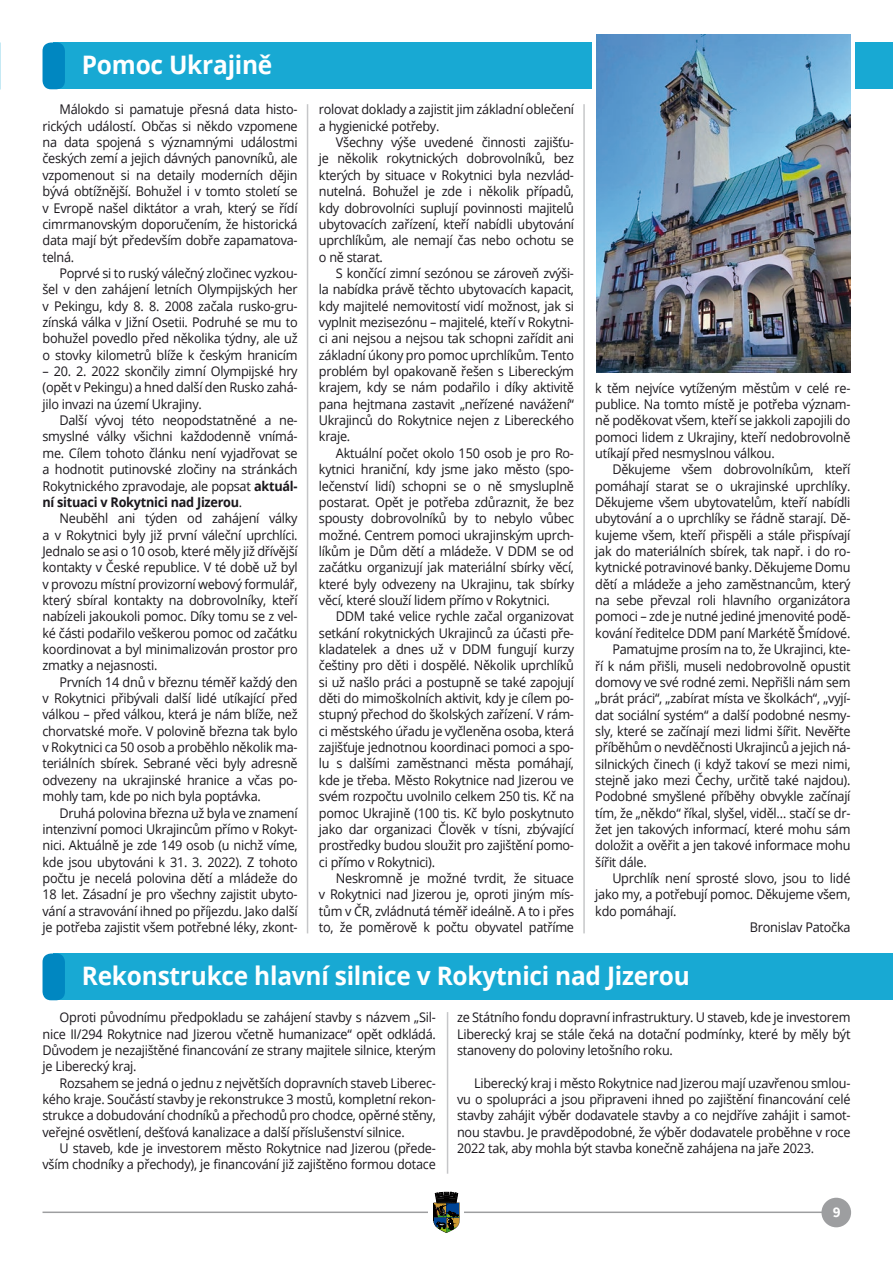
<style>
.page{position:relative;width:893px;height:1263px;background:#fff}
.page>*{position:absolute;margin:0;border:0;box-sizing:border-box;transform-origin:0 0}
.Nadpis_H1{font:700 25.5px "Open Sans";letter-spacing:-.01em;color:#fff;scale:.96 1}
.t1{font:700 15px "Source Sans Pro";color:#fff}
.AAA_Body_Text{font:13.35px/16.4px "Open Sans";letter-spacing:-.02em;color:#1a171c;text-align:justify;scale:.95 1}
.s1{font-weight:700}
</style>
<div class="page">
<hr style="left:43px;top:1211px;width:807px;height:2px;background:#9d9ea0">
<div style="left:429px;top:1192px;width:35px;height:42px;background:#fff"></div>
<svg style="left:433px;top:1192px;width:27px;height:41px"></svg>
<div style="left:821px;top:1198px;width:30px;height:29px;background:#9d9ea0;border-radius:50%"></div>
<hr style="left:307px;top:104px;width:1px;height:829px;background:#c6c7c9">
<div style="left:54px;top:43px;width:839px;height:46px;background:#18a9d3"></div>
<div style="left:43px;top:43px;width:22px;height:46px;background:#0087c1;border-radius:9px"></div>
<div style="left:592px;top:31px;width:262px;height:63px;background:#fff"></div>
<img style="left:596px;top:34px;width:254px;height:338px">
<hr style="left:583px;top:104px;width:2px;height:829px;background:#c6c7c9">
<div style="left:54px;top:953px;width:839px;height:47px;background:#18a9d3"></div>
<div style="left:43px;top:953px;width:22px;height:47px;background:#0087c1;border-radius:9px"></div>
<hr style="left:447px;top:1012px;width:1px;height:162px;background:#c6c7c9">
<p class="Nadpis_H1" style="left:82px;top:47px;width:200px">Pomoc Ukrajině</p>
<p class="AAA_Body_Text" style="left:43px;top:101px;width:270px;text-indent:17px">Málokdo si pamatuje přesná data histo&shy;rických událostí. Občas si někdo vzpomene na data spojená s významnými událostmi českých zemí a jejich dávných panovníků, ale vzpomenout si na detaily moderních dějin bývá obtížnější. Bohužel i v tomto století se v Evropě našel diktátor a vrah, který se řídí cimrmanovským doporučením, že historická data mají být především dobře zapamatova&shy;telná.</p>
<p class="AAA_Body_Text" style="left:43px;top:265px;width:270px;text-indent:17px">Poprvé si to ruský válečný zločinec vyzkou&shy;šel v den zahájení letních Olympijských her v Pekingu, kdy 8. 8. 2008 začala rusko-gru&shy;zínská válka v Jižní Osetii. Podruhé se mu to bohužel povedlo před několika týdny, ale už o stovky kilometrů blíže k českým hranicím</p>
<p class="AAA_Body_Text" style="left:43px;top:363px;width:270px">– 20. 2. 2022 skončily zimní Olympijské hry (opět v Pekingu) a hned další den Rusko zahá&shy;jilo invazi na území Ukrajiny.</p>
<p class="AAA_Body_Text" style="left:43px;top:412px;width:270px;text-indent:17px">Další vývoj této neopodstatněné a ne&shy;smyslné války všichni každodenně vnímá&shy;me. Cílem tohoto článku není vyjadřovat se a hodnotit putinovské zločiny na stránkách Rokytnického zpravodaje, ale popsat <span class="s1">aktuál&shy;ní situaci v Rokytnici nad Jizerou</span>.</p>
<p class="AAA_Body_Text" style="left:43px;top:510px;width:270px;text-indent:17px">Neuběhl ani týden od zahájení války a v Rokytnici byly již první váleční uprchlíci.<br>Jednalo se asi o 10 osob, které měly již dřívější kontakty v České republice. V té době už byl v provozu místní provizorní webový formulář, který sbíral kontakty na dobrovolníky, kteří nabízeli jakoukoli pomoc. Díky tomu se z vel&shy;ké části podařilo veškerou pomoc od začátku koordinovat a byl minimalizován prostor pro zmatky a nejasnosti.</p>
<p class="AAA_Body_Text" style="left:43px;top:673px;width:270px;text-indent:17px">Prvních 14 dnů v březnu téměř každý den v Rokytnici přibývali další lidé utíkající před válkou – před válkou, která je nám blíže, než chorvatské moře. V polovině března tak bylo v Rokytnici ca 50 osob a proběhlo několik ma&shy;teriálních sbírek. Sebrané věci byly adresně odvezeny na ukrajinské hranice a včas po&shy;mohly tam, kde po nich byla poptávka.</p>
<p class="AAA_Body_Text" style="left:43px;top:804px;width:270px;text-indent:17px">Druhá polovina března už byla ve znamení intenzivní pomoci Ukrajincům přímo v Rokyt&shy;nici. Aktuálně je zde 149 osob (u nichž víme, kde jsou ubytováni k 31. 3. 2022). Z tohoto počtu je necelá polovina dětí a mládeže do 18 let. Zásadní je pro všechny zajistit ubyto&shy;vání a stravování ihned po příjezdu. Jako další je potřeba zajistit všem potřebné léky, zkont-</p>
<p class="AAA_Body_Text" style="left:319px;top:101px;width:270px">rolovat doklady a zajistit jim základní oblečení a hygienické potřeby.</p>
<p class="AAA_Body_Text" style="left:319px;top:134px;width:270px;text-indent:17px">Všechny výše uvedené činnosti zajišťu&shy;je několik rokytnických dobrovolníků, bez kterých by situace v Rokytnici byla nezvlád&shy;nutelná. Bohužel je zde i několik případů, kdy dobrovolníci suplují povinnosti majitelů ubytovacích zařízení, kteří nabídli ubytování uprchlíkům, ale nemají čas nebo ochotu se o ně starat.</p>
<p class="AAA_Body_Text" style="left:319px;top:265px;width:270px;text-indent:17px">S končící zimní sezónou se zároveň zvýši&shy;la nabídka právě těchto ubytovacích kapacit, kdy majitelé nemovitostí vidí možnost, jak si vyplnit mezisezónu – majitelé, kteří v Rokytni&shy;ci ani nejsou a nejsou tak schopni zařídit ani základní úkony pro pomoc uprchlíkům. Tento problém byl opakovaně řešen s Libereckým krajem, kdy se nám podařilo i díky aktivitě pana hejtmana zastavit „neřízené navážení“ Ukrajinců do Rokytnice nejen z Libereckého kraje.</p>
<p class="AAA_Body_Text" style="left:319px;top:444px;width:270px;text-indent:17px">Aktuální počet okolo 150 osob je pro Ro&shy;kytnici hraniční, kdy jsme jako město (spo&shy;lečenství lidí) schopni se o ně smysluplně postarat. Opět je potřeba zdůraznit, že bez spousty dobrovolníků by to nebylo vůbec možné. Centrem pomoci ukrajinským uprch&shy;líkům je Dům dětí a mládeže. V DDM se od začátku organizují jak materiální sbírky věcí, které byly odvezeny na Ukrajinu, tak sbírky věcí, které slouží lidem přímo v Rokytnici.</p>
<p class="AAA_Body_Text" style="left:319px;top:608px;width:270px;text-indent:17px">DDM také velice rychle začal organizovat setkání rokytnických Ukrajinců za účasti pře&shy;kladatelek a dnes už v DDM fungují kurzy češtiny pro děti i dospělé. Několik uprchlíků si už našlo práci a postupně se také zapojují děti do mimoškolních aktivit, kdy je cílem po&shy;stupný přechod do školských zařízení. V rám&shy;ci městského úřadu je vyčleněna osoba, která zajišťuje jednotnou koordinaci pomoci a spo&shy;lu s dalšími zaměstnanci města pomáhají, kde je třeba. Město Rokytnice nad Jizerou ve svém rozpočtu uvolnilo celkem 250 tis. Kč na pomoc Ukrajině (100 tis. Kč bylo poskytnuto jako dar organizaci Člověk v tísni, zbývající prostředky budou sloužit pro zajištění pomo&shy;ci přímo v Rokytnici).</p>
<p class="AAA_Body_Text" style="left:319px;top:869px;width:270px;text-indent:17px">Neskromně je možné tvrdit, že situace v Rokytnici nad Jizerou je, oproti jiným mís&shy;tům v ČR, zvládnutá téměř ideálně. A to i přes to, že poměrově k počtu obyvatel patříme</p>
<p class="Nadpis_H1" style="left:82px;top:958px;width:635px">Rekonstrukce hlavní silnice v Rokytnici nad Jizerou</p>
<p class="AAA_Body_Text" style="left:43px;top:1009px;width:416px;text-indent:17px">Oproti původnímu předpokladu se zahájení stavby s názvem „Sil&shy;nice II/294 Rokytnice nad Jizerou včetně humanizace“ opět odkládá.<br>Důvodem je nezajištěné financování ze strany majitele silnice, kterým je Liberecký kraj.</p>
<p class="AAA_Body_Text" style="left:43px;top:1074px;width:416px;text-indent:17px">Rozsahem se jedná o jednu z největších dopravních staveb Liberec&shy;kého kraje. Součástí stavby je rekonstrukce 3 mostů, kompletní rekon&shy;strukce a dobudování chodníků a přechodů pro chodce, opěrné stěny, veřejné osvětlení, dešťová kanalizace a další příslušenství silnice.</p>
<p class="AAA_Body_Text" style="left:43px;top:1140px;width:416px;text-align:right">U staveb, kde je investorem město Rokytnice nad Jizerou (přede&shy;vším chodníky a přechody), je financování již zajištěno formou dotace</p>
<p class="AAA_Body_Text" style="left:595px;top:379px;width:270px">k těm nejvíce vytíženým městům v celé re&shy;publice. Na tomto místě je potřeba význam&shy;ně poděkovat všem, kteří se jakkoli zapojili do pomoci lidem z Ukrajiny, kteří nedobrovolně utíkají před nesmyslnou válkou.</p>
<p class="AAA_Body_Text" style="left:595px;top:461px;width:270px;text-indent:17px">Děkujeme všem dobrovolníkům, kteří pomáhají starat se o ukrajinské uprchlíky.<br>Děkujeme všem ubytovatelům, kteří nabídli ubytování a o uprchlíky se řádně starají. Dě&shy;kujeme všem, kteří přispěli a stále přispívají jak do materiálních sbírek, tak např. i do ro&shy;kytnické potravinové banky. Děkujeme Domu dětí a mládeže a jeho zaměstnancům, který na sebe převzal roli hlavního organizátora pomoci – zde je nutné jediné jmenovité podě&shy;kování ředitelce DDM paní Markétě Šmídové.</p>
<p class="AAA_Body_Text" style="left:595px;top:641px;width:270px;text-indent:17px">Pamatujme prosím na to, že Ukrajinci, kte&shy;ří k nám přišli, museli nedobrovolně opustit domovy ve své rodné zemi. Nepřišli nám sem „brát práci“, „zabírat místa ve školkách“, „vyjí&shy;dat sociální systém“ a další podobné nesmy&shy;sly, které se začínají mezi lidmi šířit. Nevěřte příběhům o nevděčnosti Ukrajinců a jejich ná&shy;silnických činech (i když takoví se mezi nimi, stejně jako mezi Čechy, určitě také najdou).<br>Podobné smyšlené příběhy obvykle začínají tím, že „někdo“ říkal, slyšel, viděl… stačí se dr&shy;žet jen takových informací, které mohu sám doložit a ověřit a jen takové informace mohu šířit dále.</p>
<p class="AAA_Body_Text" style="left:595px;top:870px;width:270px;text-indent:17px">Uprchlík není sprosté slovo, jsou to lidé jako my, a potřebují pomoc. Děkujeme všem, kdo pomáhají.</p>
<p class="AAA_Body_Text" style="left:750px;top:919px;width:107px">Bronislav Patočka</p>
<p class="AAA_Body_Text" style="left:457px;top:1009px;width:416px">ze Státního fondu dopravní infrastruktury. U staveb, kde je investorem Liberecký kraj se stále čeká na dotační podmínky, které by měly být stanoveny do poloviny letošního roku.</p>
<p class="AAA_Body_Text" style="left:457px;top:1074px;width:416px;text-indent:17px">Liberecký kraj i město Rokytnice nad Jizerou mají uzavřenou smlou&shy;vu o spolupráci a jsou připraveni ihned po zajištění financování celé stavby zahájit výběr dodavatele stavby a co nejdříve zahájit i samot&shy;nou stavbu. Je pravděpodobné, že výběr dodavatele proběhne v roce 2022 tak, aby mohla být stavba konečně zahájena na jaře 2023.</p>
<p class="t1" style="left:833px;top:1201px;width:9px">9</p>
</div>
